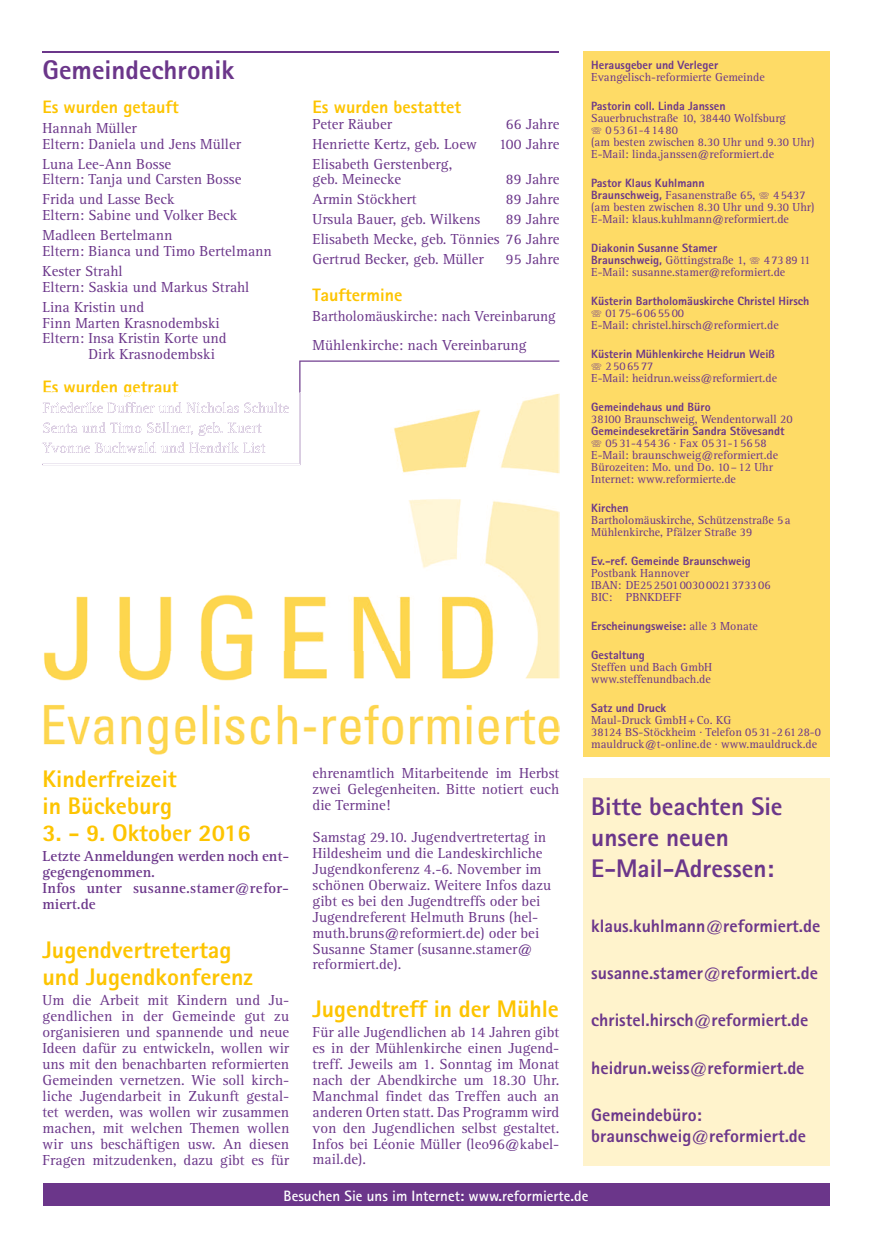
<style>
.page{position:relative;width:872px;height:1242px;background:#fff}
.page>*{position:absolute;margin:0;border:0;box-sizing:border-box;transform-origin:0 0}
.t1{font:800 27px "Rotis Sans Serif";color:#6b368a}
.t2{font:800 25.5px/30.6px "Rotis Sans Serif";color:#6b368a}
.t3{font:800 24px/27px "Rotis Sans Serif";color:#fdc400}
.t4{font:800 18px/21.6px "Rotis Sans Serif";color:#6b368a}
.t5{font:800 18px "Rotis Sans Serif";color:#fdc400}
.t6{font:15px/15.9px "Rotis Serif";color:#6b368a}
.t7{font:700 15px/15.9px "Rotis Serif";color:#6b368a}
.t8{font:15px/29.2px "Rotis Serif";color:#6b368a;scale:.96 1}
.t9{font:700 15px "Rotis Sans Serif";color:#fff}
.t10{font:12px/12px "Rotis Serif";color:#6b368a}
.t11{font:800 12px "Rotis Sans Serif";color:#6b368a}
.s1{font-family:"Rotis Sans Serif";font-weight:800}
.s2{font-family:"Rotis Serif";font-weight:400}
</style>
<div class="page">
<hr style="left:871px;top:0;width:1px;height:307px;background:#6b368a">
<hr style="left:43px;top:51px;width:516px;height:1px;background:#6b368a">
<div style="left:583px;top:51px;width:246px;height:706px;background:#fedb66"></div>
<div style="left:43px;top:1183px;width:786px;height:22px;background:#6b368a"></div>
<div style="left:583px;top:778px;width:246px;height:387px;background:#fff3cc"></div>
<svg style="left:299px;top:360px;width:260px;height:32px"></svg>
<img style="left:43px;top:392px;width:258px;height:259px">
<img style="left:301px;top:393px;width:258px;height:258px">
<img style="left:43px;top:651px;width:516px;height:104px">
<img style="left:43px;top:392px;width:257px;height:73px">
<h1 class="t1" style="left:43px;top:52px;width:193px">Gemeindechronik</h1>
<p class="t5" style="left:43px;top:95px;width:138px">Es wurden getauft</p>
<p class="t6" style="left:43px;top:121px;width:200px">Hannah Müller<br>Eltern: Daniela und Jens Müller</p>
<p class="t6" style="left:43px;top:156px;width:200px">Luna Lee-Ann Bosse<br>Eltern: Tanja und Carsten Bosse</p>
<p class="t6" style="left:43px;top:192px;width:196px">Frida und Lasse Beck<br>Eltern: Sabine und Volker Beck</p>
<p class="t6" style="left:43px;top:228px;width:231px">Madleen Bertelmann<br>Eltern: Bianca und Timo Bertelmann</p>
<p class="t6" style="left:43px;top:264px;width:208px">Kester Strahl<br>Eltern: Saskia und Markus Strahl</p>
<p class="t6" style="left:43px;top:299px;width:103px">Lina Kristin und</p>
<p class="t6" style="left:43px;top:315px;width:179px">Finn Marten Krasnodembski</p>
<p class="t6" style="left:43px;top:331px;width:186px">Eltern: Insa Kristin Korte und</p>
<p class="t6" style="left:88px;top:346px;width:128px">Dirk Krasnodembski</p>
<p class="t5" style="left:43px;top:375px;width:137px">Es wurden getraut</p>
<p class="t5" style="left:313px;top:95px;width:150px">Es wurden bestattet</p>
<p class="t6" style="left:313px;top:116px;width:81px">Peter Räuber</p>
<p class="t6" style="left:506px;top:116px;width:55px">66 Jahre</p>
<p class="t6" style="left:313px;top:136px;width:166px">Henriette Kertz, geb. Loew</p>
<p class="t6" style="left:499px;top:136px;width:62px">100 Jahre</p>
<p class="t6" style="left:313px;top:156px;width:141px">Elisabeth Gerstenberg, geb. Meinecke</p>
<p class="t6" style="left:506px;top:172px;width:55px">89 Jahre</p>
<p class="t6" style="left:313px;top:192px;width:105px">Armin Stöckhert</p>
<p class="t6" style="left:506px;top:192px;width:55px">89 Jahre</p>
<p class="t6" style="left:313px;top:212px;width:169px">Ursula Bauer, geb. Wilkens</p>
<p class="t6" style="left:313px;top:210px;width:248px;line-height:20px;text-align:justify;text-indent:193px">89 Jahre Elisabeth Mecke, geb. Tönnies 76 Jahre Gertrud Becker, geb. Müller</p>
<p class="t6" style="left:506px;top:252px;width:55px">95 Jahre</p>
<p class="t5" style="left:313px;top:283px;width:91px">Tauftermine</p>
<p class="t8" style="left:313px;top:301px;width:255px">Bartholomäuskirche: nach Vereinbarung<br>Mühlenkirche: nach Vereinbarung</p>
<h3 class="t3" style="left:43px;top:764px;width:136px">Kinderfreizeit in Bückeburg</h3>
<h3 class="t3" style="left:43px;top:818px;width:210px">3. - 9. Oktober 2016</h3>
<p class="t7" style="left:43px;top:848px;width:248px">Letzte Anmeldungen werden noch ent&shy;gegengenommen.<br>Infos unter susanne.stamer@refor&shy;miert.de</p>
<h3 class="t3" style="left:43px;top:936px;width:212px">Jugendvertretertag und Jugendkon ferenz</h3>
<p class="t6" style="left:43px;top:992px;width:248px;text-align:justify">Um die Arbeit mit Kindern und Ju&shy;gendlichen in der Gemeinde gut zu organisieren und spannende und neue Ideen dafür zu entwickeln, wollen wir uns mit den benachbarten reformierten Gemeinden vernetzen. Wie soll kirch&shy;liche Jugendarbeit in Zukunft gestal&shy;tet werden, was wollen wir zusammen machen, mit welchen Themen wollen wir uns beschäftigen usw. An diesen Fragen mitzudenken, dazu gibt es für</p>
<p class="t6" style="left:313px;top:765px;width:248px;text-align:justify">ehrenamtlich Mitarbeitende im Herbst zwei Gelegenheiten. Bitte notiert euch die Termine!</p>
<p class="t6" style="left:313px;top:829px;width:240px">Samstag 29.10. Jugendvertretertag in Hildesheim und die Landeskirchliche Jugendkonferenz 4.-6. November im schönen Oberwaiz. Weitere Infos dazu gibt es bei den Jugendtreffs oder bei Jugendreferent Helmuth Bruns (hel&shy;muth.bruns@reformiert.de) oder bei Susanne Stamer (susanne.stamer@ reformiert.de).</p>
<h3 class="t3" style="left:313px;top:995px;width:248px">Jugendtreff in der Mühle</h3>
<p class="t6" style="left:313px;top:1024px;width:248px;text-align:justify">Für alle Jugendlichen ab 14 Jahren gibt es in der Mühlenkirche einen Jugend&shy;treff. Jeweils am 1. Sonntag im Monat nach der Abendkirche um 18.30 Uhr.<br>Manchmal findet das Treffen auch an anderen Orten statt. Das Programm wird von den Jugendlichen selbst gestaltet.<br>Infos bei Léonie Müller (leo96@kabel&shy;mail.de).</p>
<p class="t11" style="left:591px;top:57px;width:128px">Herausgeber und Verleger</p>
<p class="t10" style="left:591px;top:71px;width:175px">Evangelisch-reformierte Gemeinde</p>
<p class="t11" style="left:591px;top:98px;width:136px">Pastorin coll. Linda Janssen</p>
<p class="t10" style="left:591px;top:112px;width:196px">Sauerbruchstraße 10, 38440 Wolfsburg</p>
<p class="t10" style="left:605px;top:124px;width:74px">0 53 61-4 14 80</p>
<p class="t10" style="left:591px;top:136px;width:225px">(am besten zwischen 8.30 Uhr und 9.30 Uhr)</p>
<p class="t10" style="left:591px;top:148px;width:184px">E-Mail: linda.janssen@reformiert.de</p>
<p class="t11" style="left:591px;top:175px;width:115px">Pastor Klaus Kuhlmann</p>
<p class="t10" style="left:591px;top:189px;width:166px"><span class="s1">Braunschweig,</span> Fasanenstraße 65,</p>
<p class="t10" style="left:591px;top:189px;width:225px;text-indent:182px">4 5437 (am besten zwischen 8.30 Uhr und 9.30 Uhr)<br>E-Mail: klaus.kuhlmann@reformiert.de</p>
<p class="t11" style="left:591px;top:240px;width:128px">Diakonin Susanne Stamer</p>
<p class="t10" style="left:591px;top:254px;width:156px"><span class="s1">Braunschweig,</span> Göttingstraße 1,</p>
<p class="t10" style="left:591px;top:254px;width:221px;text-indent:172px">4 73 89 11<br>E-Mail: susanne.stamer@reformiert.de</p>
<p class="t11" style="left:591px;top:293px;width:220px">Küsterin Bartholomäuskirche Christel Hirsch</p>
<p class="t10" style="left:591px;top:307px;width:189px;text-indent:14px">01 75-6 06 55 00<br>E-Mail: christel.hirsch@reformiert.de</p>
<p class="t11" style="left:591px;top:346px;width:185px">Küsterin Mühlenkirche Heidrun Weiß</p>
<p class="t10" style="left:591px;top:360px;width:187px;text-indent:14px">2 50 65 77<br>E-Mail: heidrun.weiss@reformiert.de</p>
<p class="t11" style="left:591px;top:399px;width:121px">Gemeindehaus und Büro</p>
<p class="t10" style="left:591px;top:413px;width:203px">38100 Braunschweig, Wendentorwall 20</p>
<p class="t11" style="left:591px;top:423px;width:195px">Gemeindesekretärin Sandra Stövesandt</p>
<p class="t10" style="left:591px;top:437px;width:188px;text-indent:14px">05 31-4 54 36 · Fax 05 31-1 56 58<br>E-Mail: braunschweig@reformiert.de Bürozeiten: Mo. und Do. 10 – 12 Uhr Internet: www.reformierte.de</p>
<p class="t11" style="left:591px;top:500px;width:39px">Kirchen</p>
<p class="t10" style="left:591px;top:514px;width:201px">Bartholomäuskirche, Schützenstraße 5 a<br>Mühlenkirche, Pfälzer Straße 39</p>
<p class="t11" style="left:591px;top:553px;width:161px">Ev.-ref. Gemeinde Braunschweig</p>
<p class="t10" style="left:591px;top:567px;width:181px">Postbank Hannover<br>IBAN: DE25 2501 0030 0021 3733 06<br>BIC: PBNKDEFF</p>
<p class="t11" style="left:591px;top:618px;width:168px">Erscheinungsweise: <span class="s2">alle 3 Monate</span></p>
<p class="t11" style="left:591px;top:647px;width:55px">Gestaltung</p>
<p class="t10" style="left:591px;top:661px;width:123px">Steffen und Bach GmbH www.steffenundbach.de</p>
<p class="t11" style="left:591px;top:700px;width:76px">Satz und Druck</p>
<p class="t10" style="left:591px;top:714px;width:231px">Maul-Druck GmbH + Co. KG<br>38124 BS-Stöckheim · Telefon 05 31-2 61 28-0 mauldruck@t-online.de · www.mauldruck.de</p>
<h2 class="t2" style="left:591px;top:791px;width:193px">Bitte beachten Sie unsere neuen<br>E-Mail-Adressen:</h2>
<p class="t4" style="left:591px;top:915px;width:231px">klaus.kuhlmann@reformiert.de</p>
<p class="t4" style="left:591px;top:962px;width:228px">susanne.stamer@reformiert.de</p>
<p class="t4" style="left:591px;top:1009px;width:219px">christel.hirsch@reformiert.de</p>
<p class="t4" style="left:591px;top:1056px;width:215px">heidrun.weiss@reformiert.de</p>
<p class="t4" style="left:591px;top:1103px;width:216px">Gemeindebüro: braunschweig@reformiert.de</p>
<p class="t9" style="left:284px;top:1186px;width:306px">Besuchen Sie uns im Internet: www.reformierte.de</p>
</div>
